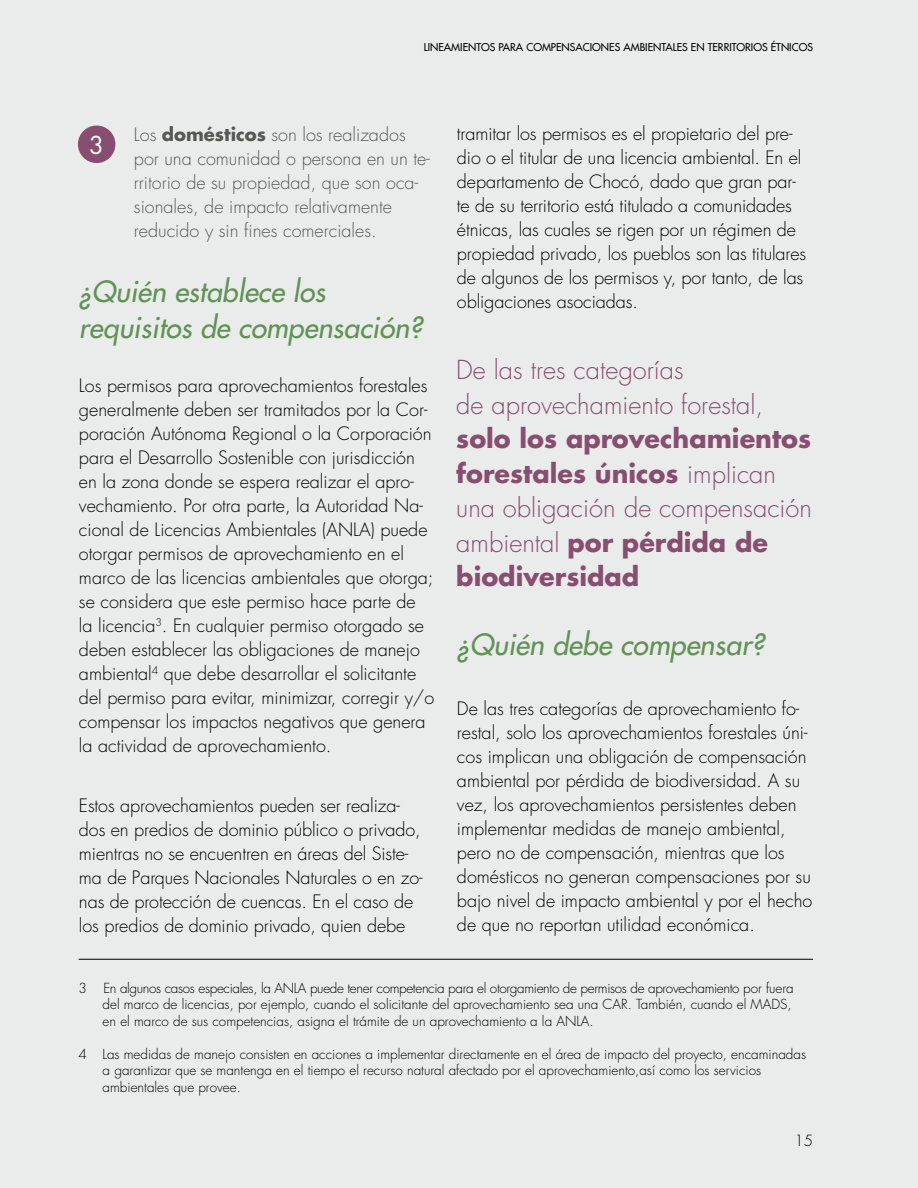
<style>
.page{position:relative;width:918px;height:1188px;background:#eaebeb}
.page>*{position:absolute;margin:0;border:0;box-sizing:border-box;transform-origin:0 0}
.t1{font:italic 500 28.5px/36px "Futura Std";color:#619355}
.t2{font:700 25.5px/34.5px "Futura Std";color:#884e70}
.t3{font:300 25.5px/34.5px "Futura Std";color:#884e70}
.t4{font:24px "Futura Std";color:#fff}
.t5{font:300 18px/24px "Futura Std";color:#000}
.t6{font:300 18px/24px "Futura Std";color:#575756}
.t7{font:300 15px "Futura Std";color:#000}
.t8{font:300 13.5px/16.5px "Futura Std";color:#000}
.t9{font:500 10.5px "Futura Std";color:#000}
.s1{font-weight:700}
.s2{font-weight:300}
</style>
<div class="page">
<div style="left:79px;top:126px;width:36px;height:36px;background:#884e70;border-radius:50%"></div>
<div style="left:78px;top:126px;width:37px;height:37px;border:2px solid #884e70;border-radius:50%"></div>
<hr style="left:79px;top:959px;width:734px;height:1px;background:#000">
<p class="t9" style="left:424px;top:40px;width:391px">LINEAMIENTOS PARA COMPENSACIONES AMBIENTALES EN TERRITORIOS ÉTNICOS</p>
<h3 class="t4" style="left:89px;top:130px;width:16px">3</h3>
<p class="t6" style="left:134px;top:123px;width:297px">Los <span class="s1">domésticos</span> son los realizados por una comunidad o persona en un te&shy;rritorio de su propiedad, que son oca&shy;sionales, de impacto relativamente reducido y sin fines comerciales.</p>
<h1 class="t1" style="left:79px;top:274px;width:345px">¿Quién establece los requisitos de compensación?</h1>
<p class="t5" style="left:79px;top:374px;width:357px">Los permisos para aprovechamientos forestales generalmente deben ser tramitados por la Cor&shy;poración Autónoma Regional o la Corporación para el Desarrollo Sostenible con jurisdicción en la zona donde se espera realizar el apro&shy;vechamiento. Por otra parte, la Autoridad Na&shy;cional de Licencias Ambientales (ANLA) puede otorgar permisos de aprovechamiento en el marco de las licencias ambientales que otorga; se considera que este permiso hace parte de<br>la licencia<sup>3</sup>. En cualquier permiso otorgado se deben establecer las obligaciones de manejo ambiental<sup>4</sup> que debe desarrollar el solicitante del permiso para evitar, minimizar, corregir y/o compensar los impactos negativos que genera la actividad de aprovechamiento.</p>
<p class="t5" style="left:79px;top:794px;width:345px">Estos aprovechamientos pueden ser realiza&shy;dos en predios de dominio público o privado, mientras no se encuentren en áreas del Siste&shy;ma de Parques Nacionales Naturales o en zo&shy;nas de protección de cuencas. En el caso de los predios de dominio privado, quien debe</p>
<p class="t5" style="left:457px;top:122px;width:351px">tramitar los permisos es el propietario del pre&shy;dio o el titular de una licencia ambiental. En el departamento de Chocó, dado que gran par&shy;te de su territorio está titulado a comunidades étnicas, las cuales se rigen por un régimen de propiedad privado, los pueblos son las titulares de algunos de los permisos y, por tanto, de las obligaciones asociadas.</p>
<h2 class="t3" style="left:456px;top:353px;width:309px">De las tres categorías<br>de aprovechamiento forestal,</h2>
<h2 class="t2" style="left:456px;top:421px;width:357px">solo los aprovechamientos forestales únicos <span class="s2">implican una obligación de compensación ambiental</span> por pérdida de biodiversidad</h2>
<h1 class="t1" style="left:457px;top:627px;width:309px">¿Quién debe compensar?</h1>
<p class="t5" style="left:457px;top:697px;width:357px">De las tres categorías de aprovechamiento fo&shy;restal, solo los aprovechamientos forestales úni&shy;cos implican una obligación de compensación ambiental por pérdida de biodiversidad. A su vez, los aprovechamientos persistentes deben implementar medidas de manejo ambiental, pero no de compensación, mientras que los domésticos no generan compensaciones por su bajo nivel de impacto ambiental y por el hecho de que no reportan utilidad económica.</p>
<p class="t8" style="left:103px;top:980px;width:693px;text-indent:-24px">3 En algunos casos especiales, la ANLA puede tener competencia para el otorgamiento de permisos de aprovechamiento por fuera del marco de licencias, por ejemplo, cuando el solicitante del aprovechamiento sea una CAR. También, cuando el MADS, en el marco de sus competencias, asigna el trámite de un aprovechamiento a la ANLA.</p>
<p class="t8" style="left:103px;top:1046px;width:705px;text-indent:-24px">4 Las medidas de manejo consisten en acciones a implementar directamente en el área de impacto del proyecto, encaminadas a garantizar que se mantenga en el tiempo el recurso natural afectado por el aprovechamiento,así como los servicios ambientales que provee.</p>
<p class="t7" style="left:794px;top:1131px;width:20px">15</p>
</div>
